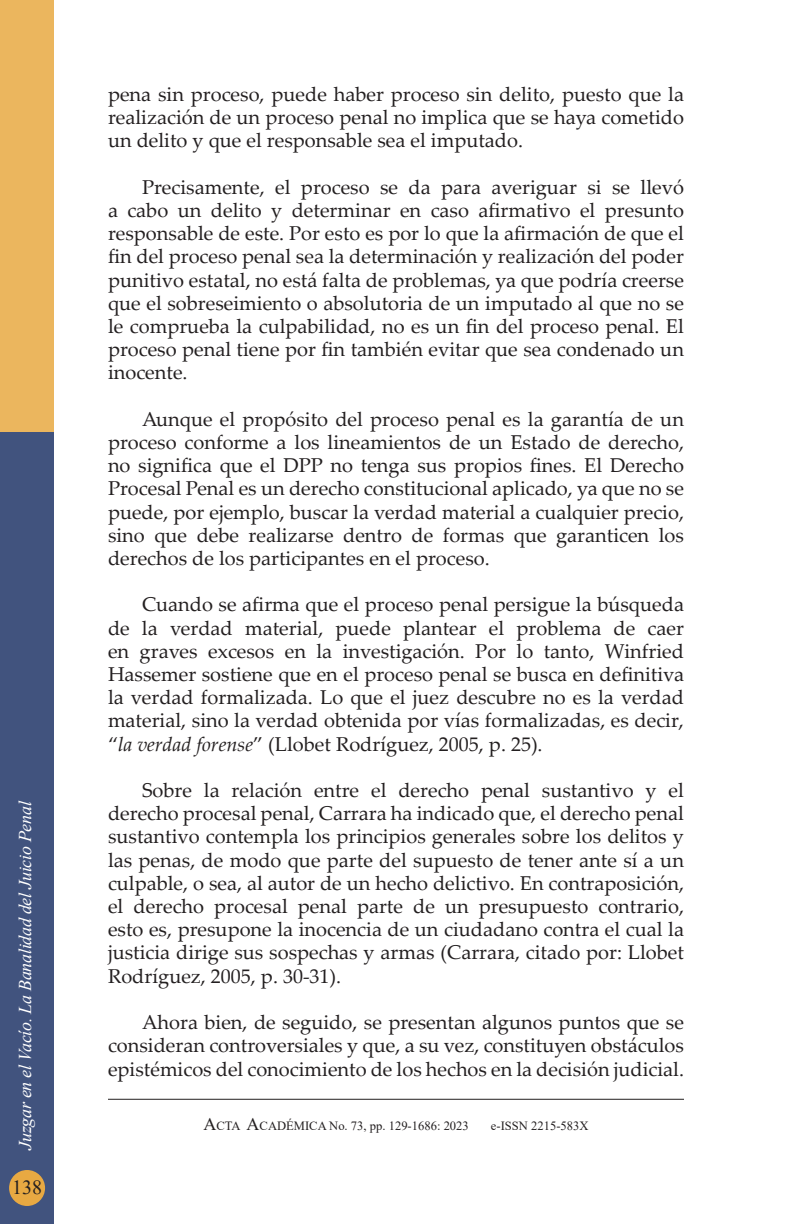
<style>
.page{position:relative;width:792px;height:1224px;background:#fff}
.page>*{position:absolute;margin:0;border:0;box-sizing:border-box;transform-origin:0 0}
.t1{font:20px/23.2px "Palatino Linotype";color:#231f20;text-align:justify}
.t2{font:20px "Times New Roman";color:#231f20}
.t3{font:italic 18px "Times New Roman";letter-spacing:-.015em;color:#fff}
.t4{font:12.6px "Times New Roman";color:#231f20}
.s1{font-style:italic}
.s2{font-size:18px}
</style>
<div class="page">
<hr style="left:108px;top:1099px;width:576px;height:1px;background:#231f20">
<div style="left:0;top:432px;width:54px;height:792px;background:#41537e"></div>
<div style="left:0;top:0;width:54px;height:432px;background:#ebb65e"></div>
<div style="left:9px;top:1170px;width:36px;height:36px;background:#e8a942;border-radius:50%"></div>
<p class="t3" style="left:13px;top:1150px;width:350px;rotate:-90deg">Juzgar en el Vacío. La Banalidad del Juicio Penal</p>
<p class="t2" style="left:12px;top:1174px;width:31px">138</p>
<p class="t1" style="left:108px;top:82px;width:578px">pena sin proceso, puede haber proceso sin delito, puesto que la realización de un proceso penal no implica que se haya cometido un delito y que el responsable sea el imputado.</p>
<p class="t1" style="left:108px;top:175px;width:578px;text-indent:34px">Precisamente, el proceso se da para averiguar si se llevó a cabo un delito y determinar en caso afirmativo el presunto responsable de este. Por esto es por lo que la afirmación de que el fin del proceso penal sea la determinación y realización del poder punitivo estatal, no está falta de problemas, ya que podría creerse que el sobreseimiento o absolutoria de un imputado al que no se le comprueba la culpabilidad, no es un fin del proceso penal. El proceso penal tiene por fin también evitar que sea condenado un inocente.</p>
<p class="t1" style="left:108px;top:407px;width:578px;text-indent:34px">Aunque el propósito del proceso penal es la garantía de un proceso conforme a los lineamientos de un Estado de derecho, no significa que el DPP no tenga sus propios fines. El Derecho Procesal Penal es un derecho constitucional aplicado, ya que no se puede, por ejemplo, buscar la verdad material a cualquier precio, sino que debe realizarse dentro de formas que garanticen los derechos de los participantes en el proceso.</p>
<p class="t1" style="left:108px;top:592px;width:578px;text-indent:34px">Cuando se afirma que el proceso penal persigue la búsqueda de la verdad material, puede plantear el problema de caer en graves excesos en la investigación. Por lo tanto, Winfried Hassemer sostiene que en el proceso penal se busca en definitiva la verdad formalizada. Lo que el juez descubre no es la verdad material, sino la verdad obtenida por vías formalizadas, es decir, “<span class="s1">la verdad forense</span>” (Llobet Rodríguez, 2005, p. 25).</p>
<p class="t1" style="left:108px;top:778px;width:578px;text-indent:34px">Sobre la relación entre el derecho penal sustantivo y el derecho procesal penal, Carrara ha indicado que, el derecho penal sustantivo contempla los principios generales sobre los delitos y las penas, de modo que parte del supuesto de tener ante sí a un culpable, o sea, al autor de un hecho delictivo. En contraposición, el derecho procesal penal parte de un presupuesto contrario, esto es, presupone la inocencia de un ciudadano contra el cual la justicia dirige sus sospechas y armas (Carrara, citado por: Llobet Rodríguez, 2005, p. 30-31).</p>
<p class="t1" style="left:108px;top:1010px;width:578px;text-indent:34px">Ahora bien, de seguido, se presentan algunos puntos que se consideran controversiales y que, a su vez, constituyen obstáculos epistémicos del conocimiento de los hechos en la decisión judicial.</p>
<p class="t4" style="left:203px;top:1117px;width:267px"><span class="s2">A</span>CTA <span class="s2">A</span>CADÉMICA No. 73, pp. 129-1686: 2023</p>
<p class="t4" style="left:491px;top:1117px;width:99px">e-ISSN 2215-583X</p>
</div>
